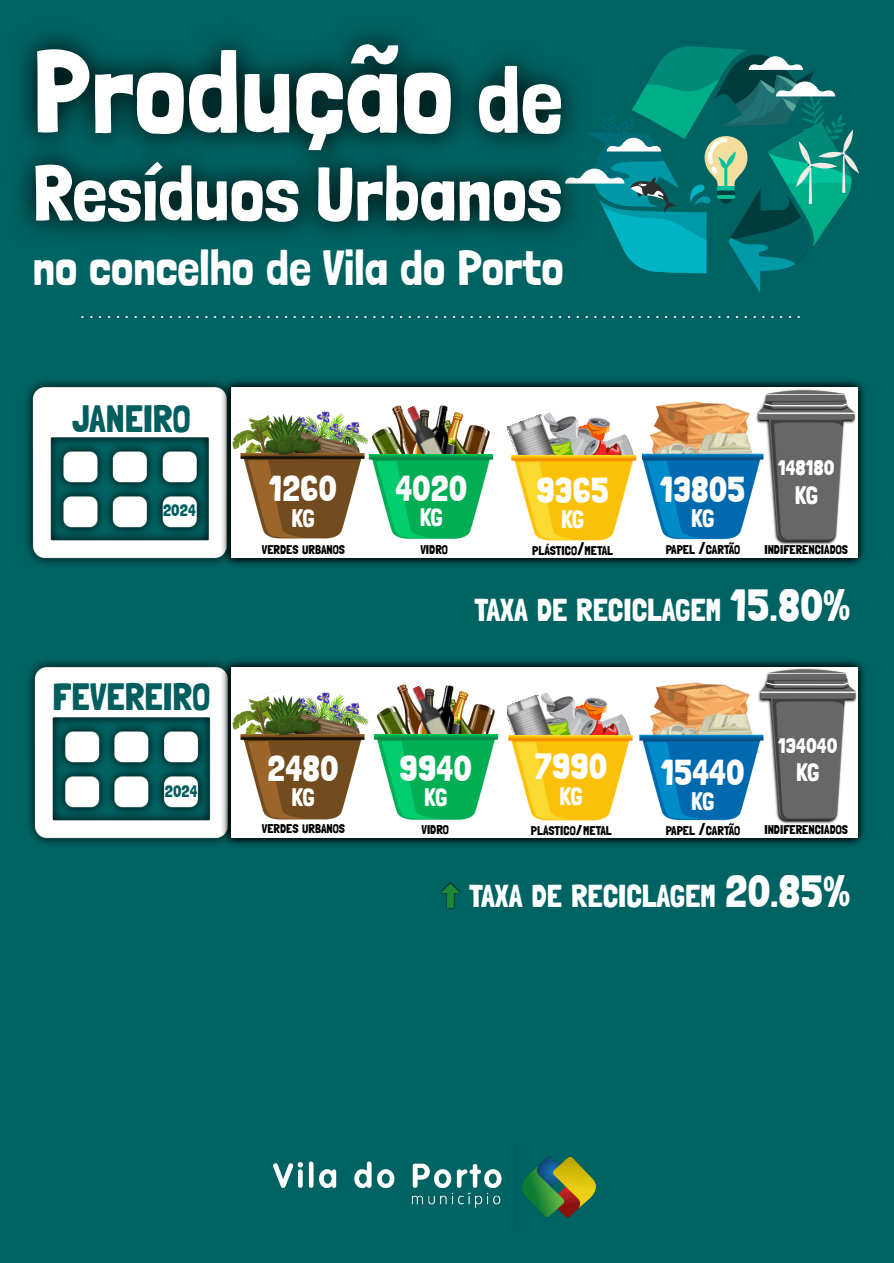
<style>
.page{position:relative;width:894px;height:1263px;background:#fff}
.page>*{position:absolute;margin:0;border:0;box-sizing:border-box;transform-origin:0 0}
.t1{font:117px "Londrina Solid";color:#fff}
.t2{font:78px "Londrina Solid";color:#fff}
.t3{font:49.5px "Londrina Solid";color:#fff}
.t4{font:37.95px "Londrina Solid";color:#005e5e}
.t5{font:36px "Londrina Solid";color:#fff}
.t6{font:31.65px "Londrina Solid";color:#fff}
.t7{font:25.35px "Londrina Solid";letter-spacing:-.03em;color:#fff}
.t8{font:300 25.35px "Londrina Solid";letter-spacing:-.03em;color:#fff}
.t9{font:21px "Londrina Solid";color:#fff}
.t10{font:16.5px "Londrina Solid";color:#005e5e}
.t11{font:15px "Londrina Solid";color:#fff}
.t12{font:12.6px "Londrina Solid";color:#010000}
.t13{font:300 12.6px "Londrina Solid";color:#010000}
.s1{font-size:94.5px}
.s2{font-size:18px}
.s3{font-size:45px}
</style>
<div class="page">
<div style="left:0;top:0;width:893px;height:1263px;background:#006363"></div>
<img style="left:273px;top:1156px;width:322px;height:62px">
<svg style="left:590px;top:46px;width:268px;height:247px"></svg>
<img style="left:21px;top:32px;width:569px;height:203px">
<img style="left:27px;top:381px;width:194px;height:183px">
<img style="left:29px;top:661px;width:192px;height:183px">
<img style="left:221px;top:660px;width:643px;height:185px">
<div style="left:231px;top:667px;width:625px;height:171px;background:#fff"></div>
<img style="left:221px;top:380px;width:643px;height:185px">
<div style="left:231px;top:387px;width:625px;height:171px;background:#fff"></div>
<svg style="left:440px;top:883px;width:20px;height:25px"></svg>
<img style="left:642px;top:401px;width:113px;height:139px">
<div style="left:683px;top:467px;width:45px;height:44px;background:#016aae"></div>
<img style="left:755px;top:389px;width:100px;height:156px">
<img style="left:232px;top:408px;width:49px;height:45px">
<img style="left:283px;top:411px;width:85px;height:42px">
<img style="left:240px;top:453px;width:125px;height:86px">
<img style="left:266px;top:415px;width:38px;height:15px">
<img style="left:262px;top:430px;width:60px;height:30px">
<img style="left:542px;top:692px;width:89px;height:43px">
<img style="left:507px;top:695px;width:49px;height:40px">
<img style="left:508px;top:735px;width:125px;height:86px">
<div style="left:553px;top:751px;width:42px;height:40px;background:#fbc108"></div>
<img style="left:546px;top:412px;width:88px;height:43px">
<img style="left:507px;top:414px;width:53px;height:41px">
<img style="left:511px;top:455px;width:126px;height:86px">
<div style="left:556px;top:471px;width:42px;height:40px;background:#fbc108"></div>
<img style="left:374px;top:687px;width:125px;height:48px">
<img style="left:398px;top:684px;width:72px;height:51px">
<img style="left:372px;top:408px;width:118px;height:46px">
<img style="left:393px;top:405px;width:72px;height:49px">
<img style="left:373px;top:735px;width:126px;height:85px">
<div style="left:423px;top:748px;width:39px;height:41px;background:#01ae54"></div>
<img style="left:368px;top:454px;width:126px;height:85px">
<div style="left:417px;top:468px;width:40px;height:40px;background:#01ae54"></div>
<img style="left:639px;top:682px;width:117px;height:139px">
<div style="left:683px;top:749px;width:45px;height:43px;background:#016aae"></div>
<img style="left:756px;top:668px;width:100px;height:156px">
<img style="left:232px;top:689px;width:49px;height:45px">
<img style="left:304px;top:692px;width:65px;height:42px">
<img style="left:240px;top:734px;width:125px;height:86px">
<img style="left:266px;top:695px;width:38px;height:16px">
<img style="left:262px;top:711px;width:60px;height:30px">
<h1 class="t1" style="left:33px;top:22px;width:531px">Produção <span class="s1">de</span></h1>
<h2 class="t2" style="left:33px;top:147px;width:530px">Resíduos Urbanos</h2>
<h3 class="t3" style="left:33px;top:239px;width:532px">no concelho de Vila do Porto</h3>
<p class="t11" style="left:81px;top:304px;width:720px">. . . . . . . . . . . . . . . . . . . . . . . . . . . . . . . . . . . . . . . . . . . . . . . . . . . . . . . . . . . . . . . . . . . . . . . . . . . . . . . . . .</p>
<h3 class="t4" style="left:72px;top:397px;width:120px">JANEIRO</h3>
<h3 class="t10" style="left:163px;top:501px;width:34px">2024</h3>
<h3 class="t4" style="left:53px;top:674px;width:159px">FEVEREIRO</h3>
<h3 class="t10" style="left:165px;top:781px;width:34px">2024</h3>
<h3 class="t9" style="left:777px;top:456px;width:58px">148180</h3>
<h3 class="t7" style="left:794px;top:480px;width:25px">KG</h3>
<h3 class="t9" style="left:777px;top:458px;width:59px">119260</h3>
<h3 class="t8" style="left:795px;top:490px;width:25px">KG</h3>
<h3 class="t5" style="left:528px;top:462px;width:73px">5400</h3>
<h3 class="t8" style="left:552px;top:508px;width:25px">KG</h3>
<h3 class="t5" style="left:664px;top:462px;width:73px">9480</h3>
<h3 class="t8" style="left:688px;top:508px;width:25px">KG</h3>
<p class="t13" style="left:661px;top:541px;width:76px">PAPEL <span class="s2">/</span>CARTÃO</p>
<h3 class="t5" style="left:396px;top:464px;width:36px">37</h3>
<h3 class="t8" style="left:421px;top:510px;width:25px">KG</h3>
<h3 class="t5" style="left:395px;top:467px;width:73px">4020</h3>
<h3 class="t7" style="left:419px;top:502px;width:25px">KG</h3>
<h3 class="t5" style="left:269px;top:467px;width:69px">1260</h3>
<h3 class="t7" style="left:291px;top:503px;width:25px">KG</h3>
<h3 class="t5" style="left:660px;top:468px;width:87px">13805</h3>
<h3 class="t7" style="left:691px;top:503px;width:25px">KG</h3>
<h3 class="t5" style="left:277px;top:468px;width:55px">420</h3>
<h3 class="t8" style="left:292px;top:514px;width:25px">KG</h3>
<h3 class="t5" style="left:536px;top:468px;width:74px">9365</h3>
<h3 class="t7" style="left:561px;top:504px;width:25px">KG</h3>
<p class="t13" style="left:418px;top:546px;width:29px">VIDRO</p>
<p class="t13" style="left:527px;top:541px;width:82px">PLÁSTICO<span class="s2">/</span>METAL</p>
<p class="t13" style="left:764px;top:545px;width:85px">INDIFERENCIADOS</p>
<p class="t12" style="left:262px;top:542px;width:85px">VERDES URBANOS</p>
<p class="t12" style="left:665px;top:542px;width:76px">PAPEL <span class="s2">/</span>CARTÃO</p>
<p class="t12" style="left:764px;top:542px;width:85px">INDIFERENCIADOS</p>
<p class="t12" style="left:532px;top:543px;width:82px">PLÁSTICO<span class="s2">/</span>METAL</p>
<p class="t12" style="left:420px;top:542px;width:29px">VIDRO</p>
<h3 class="t6" style="left:474px;top:591px;width:377px">TAXA DE RECICLAGEM <span class="s3">15.80%</span></h3>
<h3 class="t9" style="left:777px;top:733px;width:61px">134040</h3>
<h3 class="t9" style="left:777px;top:739px;width:59px">119260</h3>
<h3 class="t8" style="left:795px;top:770px;width:25px">KG</h3>
<h3 class="t5" style="left:664px;top:742px;width:73px">9480</h3>
<h3 class="t5" style="left:396px;top:744px;width:54px">372</h3>
<h3 class="t5" style="left:534px;top:745px;width:74px">7990</h3>
<h3 class="t7" style="left:559px;top:781px;width:25px">KG</h3>
<h3 class="t5" style="left:398px;top:746px;width:55px">836</h3>
<h3 class="t8" style="left:422px;top:792px;width:25px">KG</h3>
<h3 class="t5" style="left:267px;top:746px;width:72px">2480</h3>
<h3 class="t7" style="left:796px;top:757px;width:25px">KG</h3>
<h3 class="t7" style="left:291px;top:782px;width:25px">KG</h3>
<h3 class="t5" style="left:399px;top:747px;width:74px">9940</h3>
<h3 class="t7" style="left:424px;top:782px;width:25px">KG</h3>
<h3 class="t5" style="left:277px;top:748px;width:55px">420</h3>
<h3 class="t8" style="left:292px;top:794px;width:25px">KG</h3>
<h3 class="t5" style="left:660px;top:751px;width:85px">15440</h3>
<h3 class="t7" style="left:691px;top:786px;width:25px">KG</h3>
<p class="t13" style="left:661px;top:821px;width:76px">PAPEL <span class="s2">/</span>CARTÃO</p>
<p class="t13" style="left:418px;top:826px;width:29px">VIDRO</p>
<p class="t13" style="left:527px;top:821px;width:82px">PLÁSTICO<span class="s2">/</span>METAL</p>
<p class="t13" style="left:764px;top:825px;width:85px">INDIFERENCIADOS</p>
<p class="t12" style="left:665px;top:823px;width:76px">PAPEL <span class="s2">/</span>CARTÃO</p>
<p class="t12" style="left:530px;top:823px;width:82px">PLÁSTICO<span class="s2">/</span>METAL</p>
<p class="t12" style="left:262px;top:821px;width:85px">VERDES URBANOS</p>
<p class="t12" style="left:421px;top:822px;width:29px">VIDRO</p>
<p class="t12" style="left:764px;top:822px;width:85px">INDIFERENCIADOS</p>
<h3 class="t6" style="left:469px;top:877px;width:382px">TAXA DE RECICLAGEM <span class="s3">20.85%</span></h3>
</div>
